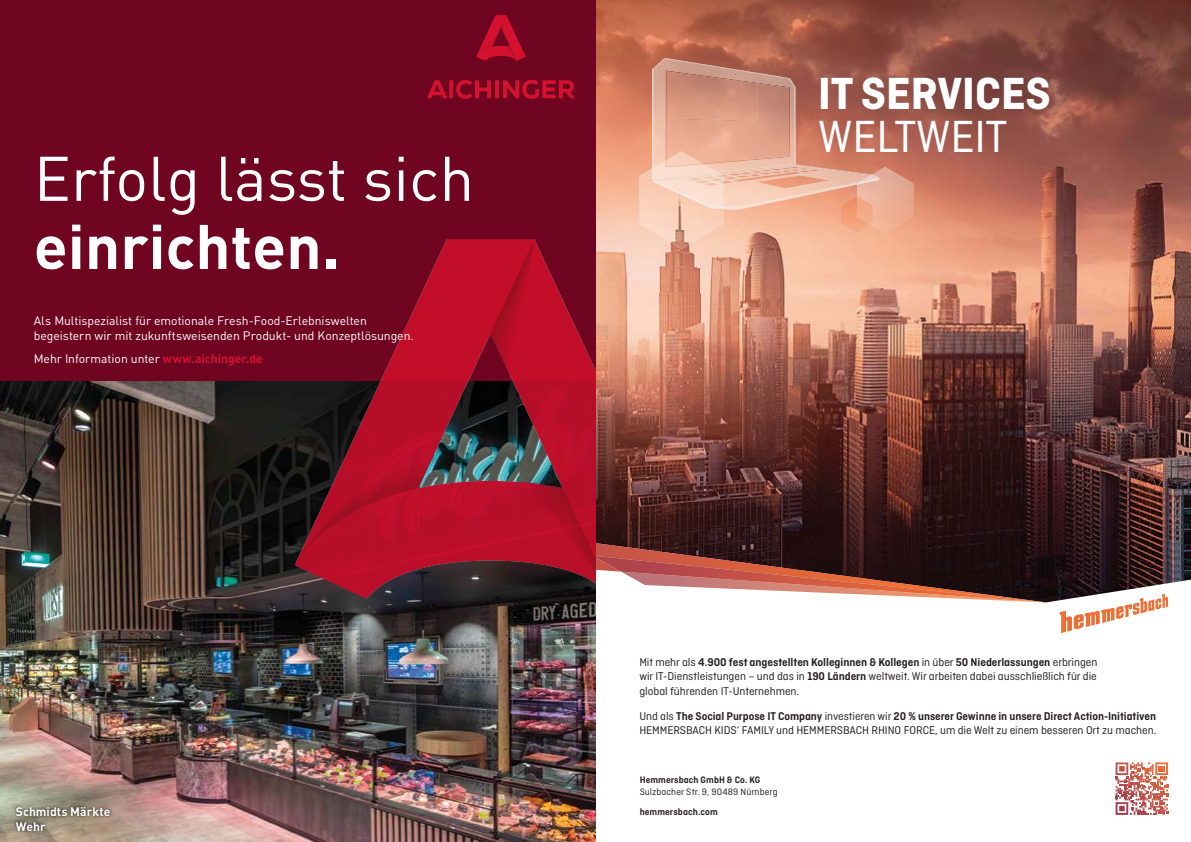
<style>
.page{position:relative;width:1191px;height:842px;background:#fff}
.page>*{position:absolute;margin:0;border:0;box-sizing:border-box;transform-origin:0 0}
.t1{font:62px "DIN Pro";color:#fff}
.t2{font:700 62px "DIN Pro";color:#fff}
.t3{font:700 47.4px "Ciutadella";letter-spacing:-.01em;color:#fff}
.t4{font:47.4px "Ciutadella";letter-spacing:-.01em;color:#fff}
.t5{font:12.2px/14.6px "DIN Pro";letter-spacing:-.005em;color:#fff}
.t6{font:700 12.2px/14.6px "DIN Pro";color:#fff}
.t7{font:11.8px/14.2px "Ciutadella";letter-spacing:-.005em;color:#221f20;text-align:justify}
.t8{font:600 9.9px "Ciutadella";letter-spacing:.005em;color:#221f20}
.t9{font:9.9px "Ciutadella";letter-spacing:.01em;color:#221f20}
.s1{font-weight:700;color:#d51130}
.s2{font-weight:600}
</style>
<div class="page">
<img style="left:595px;top:0;width:596px;height:161px">
<img style="left:595px;top:161px;width:66px;height:320px">
<img style="left:696px;top:161px;width:495px;height:407px">
<img style="left:661px;top:249px;width:35px;height:232px">
<img style="left:1046px;top:568px;width:145px;height:34px">
<img style="left:723px;top:208px;width:118px;height:2px">
<img style="left:870px;top:167px;width:43px;height:66px">
<img style="left:639px;top:160px;width:84px;height:89px">
<svg style="left:652px;top:58px;width:227px;height:150px;background:#cf917d"></svg>
<img style="left:657px;top:174px;width:66px;height:32px">
<img style="left:667px;top:151px;width:35px;height:15px">
<img style="left:841px;top:196px;width:29px;height:37px">
<img style="left:857px;top:196px;width:16px;height:29px">
<svg style="left:1059px;top:594px;width:109px;height:39px"></svg>
<svg style="left:1115px;top:762px;width:53px;height:53px"></svg>
<div style="left:0;top:0;width:595px;height:842px;background:#700522"></div>
<img style="left:0;top:381px;width:595px;height:461px">
<svg style="left:428px;top:80px;width:146px;height:19px"></svg>
<svg style="left:476px;top:15px;width:50px;height:46px"></svg>
<svg style="left:534px;top:239px;width:61px;height:242px"></svg>
<svg style="left:295px;top:239px;width:239px;height:242px"></svg>
<svg style="left:295px;top:481px;width:751px;height:121px;background:#672d31"></svg>
<img style="left:295px;top:454px;width:139px;height:111px">
<svg style="left:490px;top:239px;width:44px;height:134px;background:#b60d26"></svg>
<div style="left:13px;top:804px;width:100px;height:29px;background:#000;opacity:.8"></div>
<svg style="left:602px;top:0;width:13px;height:1px"></svg>
<h1 class="t1" style="left:34px;top:136px;width:442px">Erfolg lässt sich</h1>
<h1 class="t2" style="left:34px;top:204px;width:307px">einrichten.</h1>
<p class="t5" style="left:34px;top:313px;width:381px">Als Multispezialist für emotionale Fresh-Food-Erlebniswelten begeistern wir mit zukunftsweisenden Produkt- und Konzeptlösungen.</p>
<p class="t5" style="left:34px;top:351px;width:231px">Mehr Information unter <span class="s1">www.aichinger.de</span></p>
<p class="t6" style="left:16px;top:804px;width:96px">Schmidts Märkte<br>Wehr</p>
<h2 class="t3" style="left:818px;top:66px;width:234px">IT SERVICES</h2>
<h2 class="t4" style="left:818px;top:110px;width:191px">WELTWEIT</h2>
<p class="t7" style="left:639px;top:655px;width:459px">Mit mehr als <span class="s2">4.900 fest angestellten Kolleginnen &amp; Kollegen</span> in über <span class="s2">50 Niederlassungen</span> erbringen wir IT-Dienstleistungen – und das in <span class="s2">190 Ländern</span> weltweit. Wir arbeiten dabei ausschließlich für die global führenden IT-Unternehmen.</p>
<p class="t7" style="left:639px;top:709px;width:518px">Und als <span class="s2">The Social Purpose IT Company</span> investieren wir <span class="s2">20 % unserer Gewinne in unsere Direct Action-Initiativen<br></span>HEMMERSBACH KIDS‘ FAMILY und HEMMERSBACH RHINO FORCE, um die Welt zu einem besseren Ort zu machen.</p>
<p class="t8" style="left:639px;top:774px;width:122px">Hemmersbach GmbH &amp; Co. KG</p>
<p class="t9" style="left:639px;top:786px;width:139px">Sulzbacher Str. 9, 90489 Nürnberg</p>
<p class="t8" style="left:639px;top:806px;width:80px">hemmersbach.com</p>
</div>
